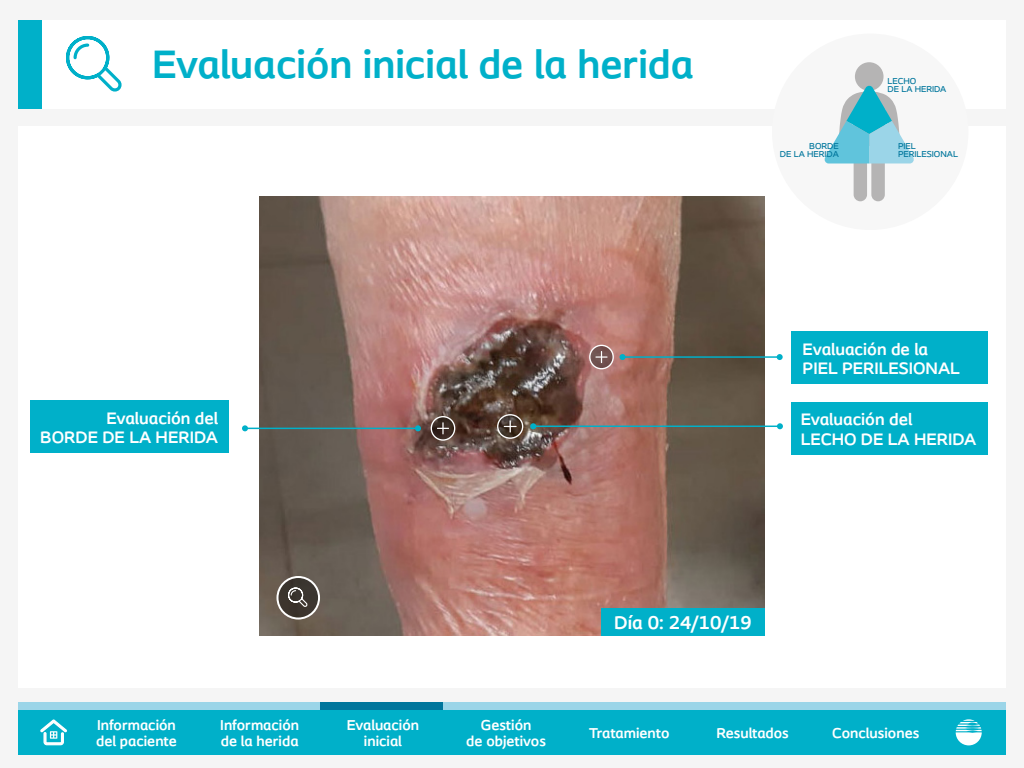
<style>
.page{position:relative;width:1024px;height:768px;background:#f5f5f5}
.page>*{position:absolute;margin:0;border:0;box-sizing:border-box;transform-origin:0 0}
.t1{font:700 41.5px "Coloplast";color:#00b0c9}
.t2{font:700 19.35px "Coloplast";color:#fff}
.t3{font:700 17.4px/19.5px "Coloplast";color:#fff}
.t4{font:700 15px/16px "Coloplast";color:#fff}
.t5{font:500 9px/8px "Coloplast";color:#00769c}
</style>
<div class="page">
<div style="left:18px;top:702px;width:988px;height:53px;background:#00b0c9"></div>
<div style="left:18px;top:702px;width:988px;height:8px;background:#9bd5e8"></div>
<div style="left:18px;top:20px;width:988px;height:89px;background:#fff"></div>
<div style="left:18px;top:126px;width:988px;height:562px;background:#fff"></div>
<div style="left:18px;top:20px;width:24px;height:89px;background:#00b0c9"></div>
<svg style="left:40px;top:719px;width:27px;height:27px"></svg>
<svg style="left:956px;top:719px;width:26px;height:26px"></svg>
<svg style="left:66px;top:36px;width:56px;height:56px"></svg>
<img style="left:259px;top:196px;width:506px;height:439px">
<svg style="left:278px;top:577px;width:41px;height:42px"></svg>
<div style="left:277px;top:576px;width:43px;height:44px;border:2px solid #fff;border-radius:50%"></div>
<svg style="left:286px;top:587px;width:23px;height:21px"></svg>
<div style="left:320px;top:702px;width:123px;height:8px;background:#00769c"></div>
<svg style="left:431px;top:417px;width:24px;height:23px"></svg>
<div style="left:431px;top:416px;width:24px;height:25px;border:1px solid #fff;border-radius:50%"></div>
<svg style="left:437px;top:422px;width:12px;height:12px"></svg>
<hr style="left:245px;top:428px;width:173px;height:1px;background:#00b0c9">
<svg style="left:415px;top:425px;width:6px;height:6px"></svg>
<svg style="left:242px;top:425px;width:6px;height:6px"></svg>
<div style="left:30px;top:401px;width:199px;height:52px;background:#00b0c9"></div>
<svg style="left:498px;top:415px;width:25px;height:23px"></svg>
<div style="left:497px;top:414px;width:26px;height:25px;border:1px solid #fff;border-radius:50%"></div>
<svg style="left:504px;top:420px;width:13px;height:13px"></svg>
<hr style="left:533px;top:426px;width:247px;height:1px;background:#00b0c9">
<svg style="left:530px;top:423px;width:6px;height:6px"></svg>
<svg style="left:777px;top:423px;width:6px;height:6px"></svg>
<div style="left:791px;top:402px;width:197px;height:53px;background:#00b0c9"></div>
<svg style="left:590px;top:345px;width:23px;height:24px"></svg>
<div style="left:589px;top:345px;width:25px;height:24px;border:1px solid #fff;border-radius:50%"></div>
<svg style="left:595px;top:351px;width:13px;height:12px"></svg>
<hr style="left:623px;top:356px;width:157px;height:2px;background:#00b0c9">
<svg style="left:620px;top:354px;width:6px;height:6px"></svg>
<svg style="left:777px;top:354px;width:6px;height:6px"></svg>
<div style="left:792px;top:332px;width:196px;height:52px;background:#00b0c9"></div>
<div style="left:602px;top:608px;width:163px;height:28px;background:#00b0c9"></div>
<div style="left:772px;top:34px;width:196px;height:196px;background:#f7f7f7;border-radius:50%"></div>
<div style="left:855px;top:62px;width:29px;height:29px;background:#b5b4b4;border-radius:50%"></div>
<svg style="left:824px;top:85px;width:90px;height:116px"></svg>
<h1 class="t1" style="left:152px;top:39px;width:543px">Evaluación inicial de la herida</h1>
<p class="t5" style="left:888px;top:77px;width:60px">LECHO<br>DE LA HERIDA</p>
<p class="t5" style="left:780px;top:142px;width:60px;text-align:right">BORDE<br>DE LA HERIDA</p>
<p class="t5" style="left:898px;top:142px;width:61px">PIEL<br>PERILESIONAL</p>
<p class="t3" style="left:803px;top:339px;width:159px">Evaluación de la<br>PIEL PERILESIONAL</p>
<p class="t3" style="left:40px;top:408px;width:179px;text-align:right">Evaluación del<br>BORDE DE LA HERIDA</p>
<p class="t3" style="left:801px;top:409px;width:177px">Evaluación del<br>LECHO DE LA HERIDA</p>
<p class="t2" style="left:614px;top:611px;width:139px">Día 0: 24/10/19</p>
<p class="t4" style="left:96px;top:717px;width:82px">Información del paciente</p>
<p class="t4" style="left:347px;top:717px;width:74px;text-align:center">Evaluación inicial</p>
<p class="t4" style="left:716px;top:725px;width:74px">Resultados</p>
<p class="t4" style="left:220px;top:717px;width:80px">Información de la herida</p>
<p class="t4" style="left:589px;top:725px;width:82px">Tratamiento</p>
<p class="t4" style="left:466px;top:717px;width:81px;text-align:center">Gestión<br>de objetivos</p>
<p class="t4" style="left:832px;top:725px;width:88px">Conclusiones</p>
</div>
